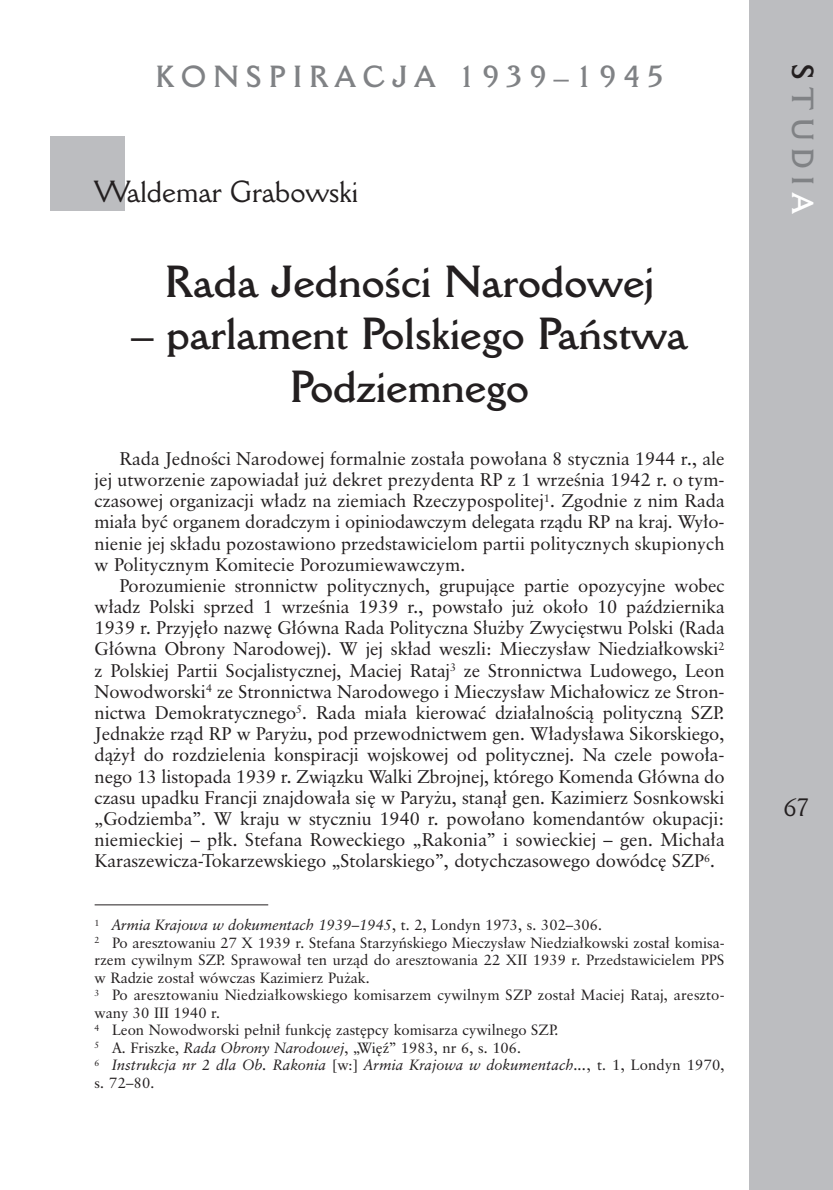
<style>
.page{position:relative;width:833px;height:1190px;background:#fff}
.page>*{position:absolute;margin:0;border:0;box-sizing:border-box;transform-origin:0 0}
.t1{font:700 43.75px/52.5px "Della Robbia PL";color:#231f20;text-align:center}
.t2{font:700 29.75px "Della Robbia PL";letter-spacing:.25em;color:#808285}
.t3{font:29.75px "Della Robbia PL";color:#231f20}
.t4{font:24.5px "Della Robbia PL";color:#231f20}
.t5{font:18.38px/21.2px "Classical Garamond PL";letter-spacing:-.005em;color:#231f20;text-align:justify}
.t6{font:14.88px/17.5px "Classical Garamond PL";color:#231f20}
.s1{font-style:italic}
.s2{color:#231f20}
.s3{color:#fff}
</style>
<div class="page">
<div style="left:749px;top:0;width:84px;height:1190px;background:#bcbdc0"></div>
<div style="left:50px;top:136px;width:74px;height:74px;background:#bcbdc0"></div>
<hr style="left:95px;top:904px;width:173px;height:1px;background:#231f20">
<h2 class="t2" style="left:156px;top:66px;width:509px">KONSPIRACJA 1939–1945</h2>
<h2 class="t3" style="left:95px;top:181px;width:265px">Waldemar Grabowski</h2>
<h1 class="t1" style="left:165px;top:258px;width:491px">Rada JednoÊci Narodowej</h1>
<h1 class="t1" style="left:132px;top:311px;width:558px">– parlament Polskiego Paƒstwa<br>Podziemnego</h1>
<p class="t5" style="left:95px;top:449px;width:632px;text-indent:25px">Rada JednoÊci Narodowej formalnie zosta∏a powo∏ana 8 stycznia 1944 r., ale jej utworzenie zapowiada∏ ju˝ dekret prezydenta RP z 1 wrzeÊnia 1942 r. o tym&shy;czasowej organizacji w∏adz na ziemiach Rzeczypospolitej<sup>1</sup>. Zgodnie z nim Rada mia∏a byç organem doradczym i opiniodawczym delegata rzàdu RP na kraj. Wy∏o&shy;nienie jej sk∏adu pozostawiono przedstawicielom partii politycznych skupionych w Politycznym Komitecie Porozumiewawczym.</p>
<p class="t5" style="left:95px;top:576px;width:632px;text-indent:25px">Porozumienie stronnictw politycznych, grupujàce partie opozycyjne wobec w∏adz Polski sprzed 1 wrzeÊnia 1939 r., powsta∏o ju˝ oko∏o 10 paêdziernika 1939 r. Przyj´∏o nazw´ G∏ówna Rada Polityczna S∏u˝by Zwyci´stwu Polski (Rada G∏ówna Obrony Narodowej). W jej sk∏ad weszli: Mieczys∏aw Niedzia∏kowski<sup>2 </sup>z Polskiej Partii Socjalistycznej, Maciej Rataj<sup>3</sup> ze Stronnictwa Ludowego, Leon Nowodworski<sup>4</sup> ze Stronnictwa Narodowego i Mieczys∏aw Micha∏owicz ze Stron&shy;nictwa Demokratycznego<sup>5</sup>. Rada mia∏a kierowaç dzia∏alnoÊcià politycznà SZP.<br>Jednak˝e rzàd RP w Pary˝u, pod przewodnictwem gen. W∏adys∏awa Sikorskiego, dà˝y∏ do rozdzielenia konspiracji wojskowej od politycznej. Na czele powo∏a&shy;nego 13 listopada 1939 r. Zwiàzku Walki Zbrojnej, którego Komenda G∏ówna do czasu upadku Francji znajdowa∏a si´ w Pary˝u, stanà∏ gen. Kazimierz Sosnkowski „Godziemba”. W kraju w styczniu 1940 r. powo∏ano komendantów okupacji: niemieckiej – p∏k. Stefana Roweckiego „Rakonia” i sowieckiej – gen. Micha∏a Karaszewicza-Tokarzewskiego „Stolarskiego”, dotychczasowego dowódc´ SZP<sup>6</sup>.</p>
<p class="t6" style="left:95px;top:918px;width:632px"><sup>1</sup> <span class="s1">Armia Krajowa w dokumentach 1939–1945</span>, t. 2, Londyn 1973, s. 302–306.<br><sup>2</sup> Po aresztowaniu 27 X 1939 r. Stefana Starzyƒskiego Mieczys∏aw Niedzia∏kowski zosta∏ komisa&shy;rzem cywilnym SZP. Sprawowa∏ ten urzàd do aresztowania 22 XII 1939 r. Przedstawicielem PPS w Radzie zosta∏ wówczas Kazimierz Pu˝ak.<br><sup>3</sup> Po aresztowaniu Niedzia∏kowskiego komisarzem cywilnym SZP zosta∏ Maciej Rataj, areszto&shy;wany 30 III 1940 r.<br><sup>4</sup> Leon Nowodworski pe∏ni∏ funkcj´ zast´pcy komisarza cywilnego SZP.<br><sup>5</sup> A. Friszke, <span class="s1">Rada Obrony Narodowej</span>, „Wi´ê” 1983, nr 6, s. 106.<br><sup>6</sup> <span class="s1">Instrukcja nr 2 dla Ob. Rakonia</span> [w:] <span class="s1">Armia Krajowa w dokumentach...</span>, t. 1, Londyn 1970, s. 72–80.</p>
<h2 class="t2" style="left:813px;top:64px;width:150px;rotate:90deg"><span class="s2">S</span>TUDI<span class="s3">A</span></h2>
<h3 class="t4" style="left:784px;top:798px;width:27px">67</h3>
</div>
